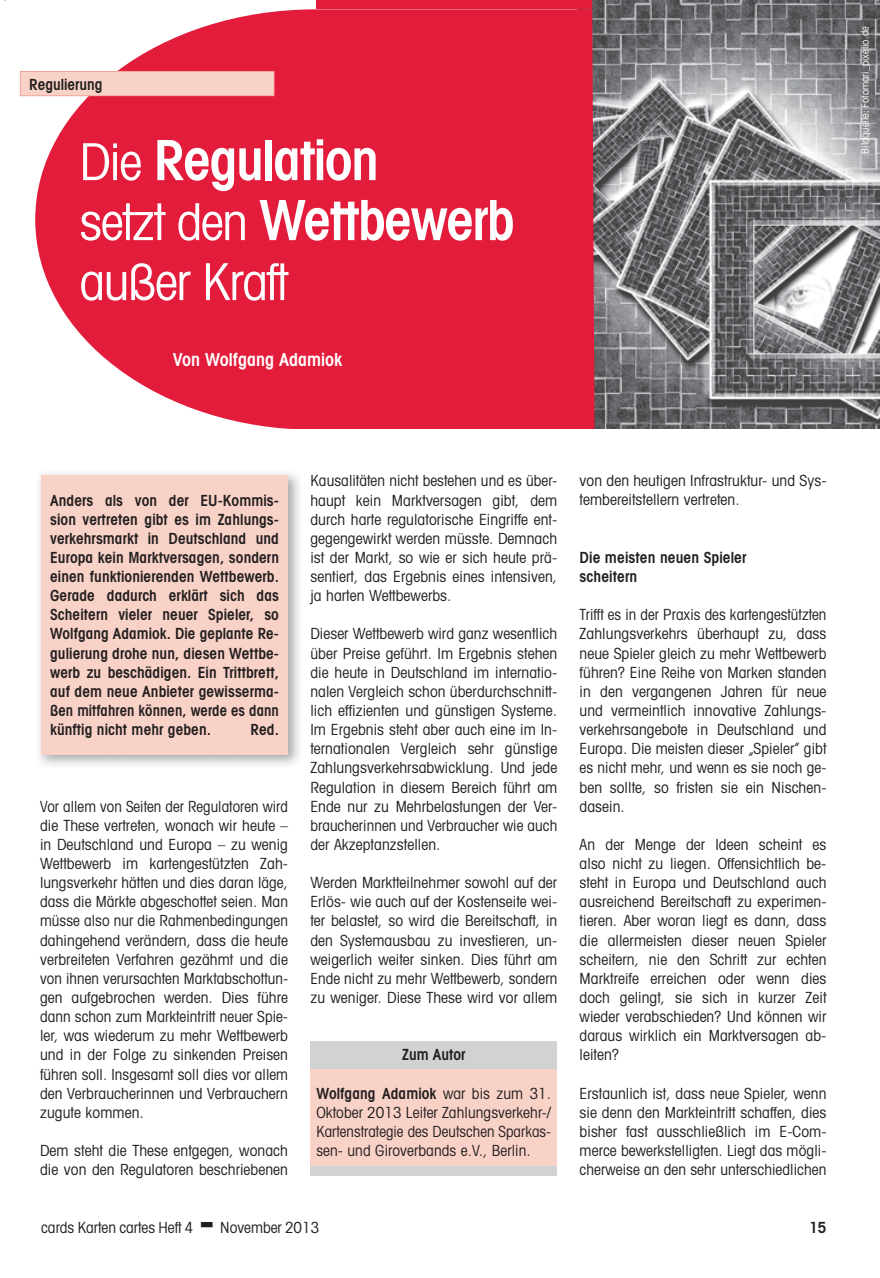
<style>
.page{position:relative;width:880px;height:1278px;background:#fff}
.page>*{position:absolute;margin:0;border:0;box-sizing:border-box;transform-origin:0 0}
.t1{font:600 condensed 55.5px/60px "Avant Garde";letter-spacing:-.025em;color:#fff}
.t2{font:condensed 51px "Avant Garde";letter-spacing:-.025em;color:#fff}
.t3{font:600 condensed 18px "Avant Garde";color:#fff}
.t4{font:condensed 15.3px/19.2px "Avant Garde";letter-spacing:.005em;color:#231f20;text-align:justify}
.t5{font:600 condensed 15.3px/19.2px "Avant Garde";letter-spacing:.005em;color:#231f20;text-align:justify}
.t6{font:condensed 10.5px "Avant Garde";color:#fff}
.s1{font-weight:400;font-size:51px}
.s2{font-weight:600}
</style>
<div class="page">
<img style="left:594px;top:0;width:285px;height:429px">
<svg style="left:35px;top:9px;width:559px;height:420px;background:#e6334f"></svg>
<div style="left:316px;top:0;width:278px;height:9px;background:#e41c3b"></div>
<svg style="left:20px;top:71px;width:254px;height:25px;background:#f8cec3"></svg>
<div style="left:41px;top:475px;width:247px;height:279px;background:#f9d2c7"></div>
<div style="left:310px;top:1041px;width:247px;height:33px;background:#d1d2d4"></div>
<div style="left:310px;top:1069px;width:247px;height:106px;background:#f9d2c7"></div>
<div style="left:310px;top:1166px;width:247px;height:9px;background:#d1d2d4"></div>
<p class="t5" style="left:29px;top:74px;width:75px">Regulierung</p>
<h1 class="t1" style="left:79px;top:129px;width:436px"><span class="s1">Die</span> Regulation<br><span class="s1">setzt den</span> Wettbewerb</h1>
<h2 class="t2" style="left:79px;top:250px;width:210px">außer Kraft</h2>
<p class="t3" style="left:173px;top:349px;width:171px">Von Wolfgang Adamiok</p>
<p class="t6" style="left:858px;top:154px;width:129px;rotate:-90deg">Bildquelle: Fotomari_pixelio.de</p>
<p class="t5" style="left:50px;top:490px;width:230px">Anders als von der EU-Kommis&shy;sion vertreten gibt es im Zahlungs&shy;verkehrsmarkt in Deutschland und Europa kein Marktversagen, sondern einen funktionierenden Wettbewerb.<br>Gerade dadurch erklärt sich das Scheitern vieler neuer Spieler, so Wolfgang Adamiok. Die geplante Re&shy;gulierung drohe nun, diesen Wettbe&shy;werb zu beschädigen. Ein Trittbrett, auf dem neue Anbieter gewisserma&shy;ßen mitfahren können, werde es dann künftig nicht mehr geben.</p>
<p class="t5" style="left:250px;top:720px;width:30px">Red.</p>
<p class="t4" style="left:40px;top:796px;width:249px">Vor allem von Seiten der Regulatoren wird die These vertreten, wonach wir heute – in Deutschland und Europa – zu wenig Wettbewerb im kartengestützten Zah&shy;lungsverkehr hätten und dies daran läge, dass die Märkte abgeschottet seien. Man müsse also nur die Rahmenbedingungen dahingehend verändern, dass die heute verbreiteten Verfahren gezähmt und die von ihnen verursachten Marktabschottun&shy;gen aufgebrochen werden. Dies führe dann schon zum Markteintritt neuer Spie&shy;ler, was wiederum zu mehr Wettbewerb und in der Folge zu sinkenden Preisen führen soll. Insgesamt soll dies vor allem den Verbraucherinnen und Verbrauchern zugute kommen.</p>
<p class="t4" style="left:40px;top:1141px;width:249px">Dem steht die These entgegen, wonach die von den Regulatoren beschriebenen</p>
<p class="t4" style="left:310px;top:471px;width:248px">Kausalitäten nicht bestehen und es über&shy;haupt kein Marktversagen gibt, dem durch harte regulatorische Eingriffe ent&shy;gegengewirkt werden müsste. Demnach ist der Markt, so wie er sich heute prä&shy;sentiert, das Ergebnis eines intensiven, ja harten Wettbewerbs.</p>
<p class="t4" style="left:310px;top:624px;width:248px">Dieser Wettbewerb wird ganz wesentlich über Preise geführt. Im Ergebnis stehen die heute in Deutschland im internatio&shy;nalen Vergleich schon überdurchschnitt&shy;lich effizienten und günstigen Systeme.<br>Im Ergebnis steht aber auch eine im In&shy;ternationalen Vergleich sehr günstige Zahlungsverkehrsabwicklung. Und jede Regulation in diesem Bereich führt am Ende nur zu Mehrbelastungen der Ver&shy;braucherinnen und Verbraucher wie auch der Akzeptanzstellen.</p>
<p class="t4" style="left:310px;top:873px;width:248px">Werden Marktteilnehmer sowohl auf der Erlös- wie auch auf der Kostenseite wei&shy;ter belastet, so wird die Bereitschaft, in den Systemausbau zu investieren, un&shy;weigerlich weiter sinken. Dies führt am Ende nicht zu mehr Wettbewerb, sondern zu weniger. Diese These wird vor allem</p>
<p class="t5" style="left:402px;top:1045px;width:65px">Zum Autor</p>
<p class="t4" style="left:316px;top:1083px;width:236px"><span class="s2">Wolfgang Adamiok</span> war bis zum 31.<br>Oktober 2013 Leiter Zahlungsverkehr-/ Kartenstrategie des Deutschen Sparkas&shy;sen- und Giroverbands e.V., Berlin.</p>
<p class="t4" style="left:579px;top:471px;width:248px">von den heutigen Infrastruktur- und Sys&shy;tembereitstellern vertreten.</p>
<p class="t5" style="left:579px;top:548px;width:168px">Die meisten neuen Spieler scheitern</p>
<p class="t4" style="left:579px;top:605px;width:248px">Trifft es in der Praxis des kartengestützten Zahlungsverkehrs überhaupt zu, dass neue Spieler gleich zu mehr Wettbewerb führen? Eine Reihe von Marken standen in den vergangenen Jahren für neue und vermeintlich innovative Zahlungs&shy;verkehrsangebote in Deutschland und Europa. Die meisten dieser „Spieler” gibt es nicht mehr, und wenn es sie noch ge&shy;ben sollte, so fristen sie ein Nischen&shy;dasein.</p>
<p class="t4" style="left:579px;top:834px;width:248px">An der Menge der Ideen scheint es also nicht zu liegen. Offensichtlich be&shy;steht in Europa und Deutschland auch ausreichend Bereitschaft zu experimen&shy;tieren. Aber woran liegt es dann, dass die allermeisten dieser neuen Spieler scheitern, nie den Schritt zur echten Marktreife erreichen oder wenn dies doch gelingt, sie sich in kurzer Zeit wieder verabschieden? Und können wir daraus wirklich ein Marktversagen ab&shy;leiten?</p>
<p class="t4" style="left:579px;top:1083px;width:248px">Erstaunlich ist, dass neue Spieler, wenn sie denn den Markteintritt schaffen, dies bisher fast ausschließlich im E-Com&shy;merce bewerkstelligten. Liegt das mögli&shy;cherweise an den sehr unterschiedlichen</p>
<p class="t4" style="left:41px;top:1217px;width:153px">cards Karten cartes Heft 4</p>
<p class="t4" style="left:220px;top:1217px;width:100px">November 2013</p>
<p class="t5" style="left:809px;top:1217px;width:19px">15</p>
</div>
